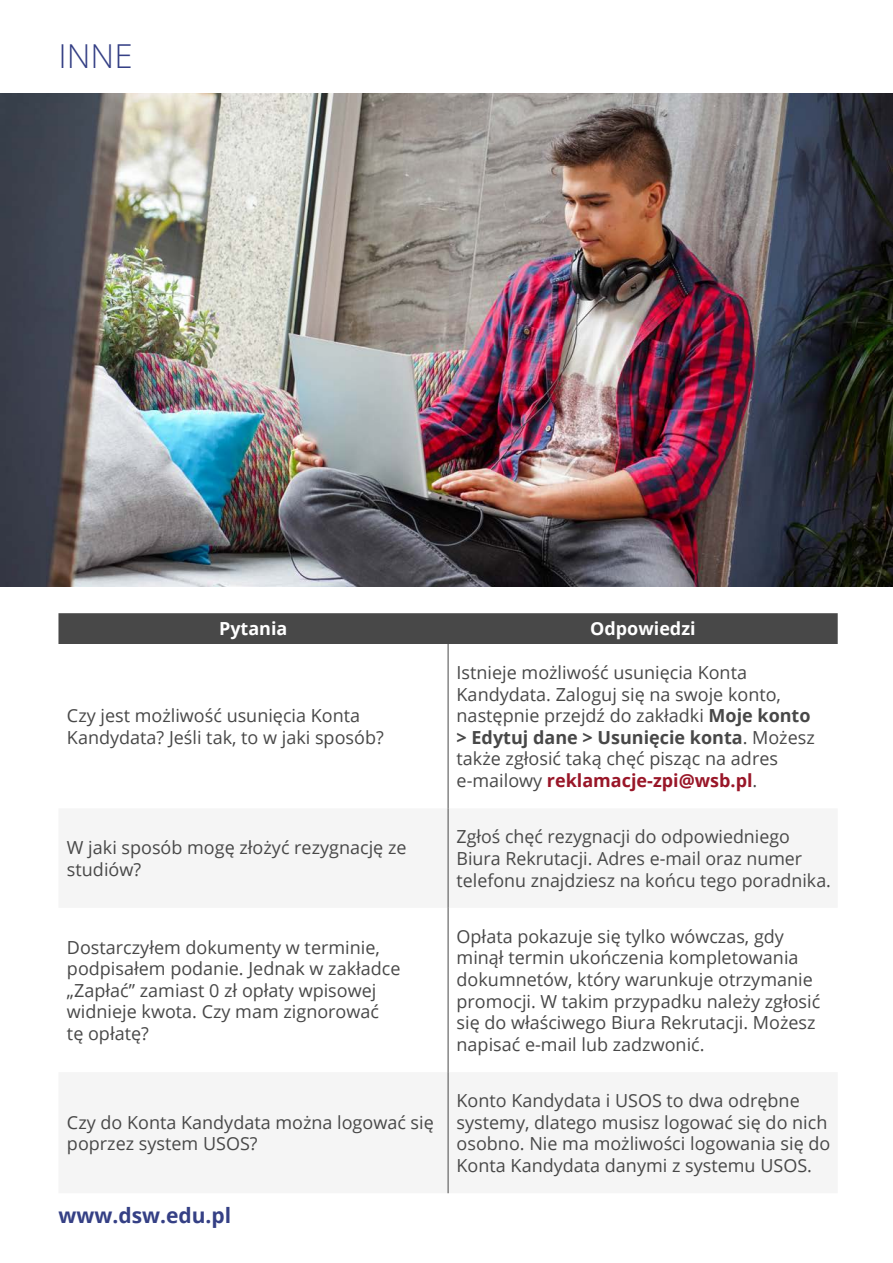
<style>
.page{position:relative;width:893px;height:1263px;background:#fff}
.page>*{position:absolute;margin:0;border:0;box-sizing:border-box;transform-origin:0 0}
.t1{font:300 33px "Open Sans";color:#354085}
.t2{font:700 21px "Open Sans";color:#354085}
.t3{font:18px/21.6px "Open Sans";color:#484848}
.t4{font:700 18px "Open Sans";color:#fff}
.s1{font-weight:700}
.s2{font-weight:700;color:#991628}
</style>
<div class="page">
<img style="left:0;top:94px;width:893px;height:493px">
<div style="left:58px;top:613px;width:780px;height:31px;background:#484848"></div>
<hr style="left:448px;top:644px;width:1px;height:164px;background:#484848">
<hr style="left:448px;top:808px;width:1px;height:100px;background:#484848">
<hr style="left:448px;top:908px;width:1px;height:164px;background:#484848">
<hr style="left:448px;top:1072px;width:1px;height:121px;background:#484848">
<h1 class="t1" style="left:58px;top:33px;width:76px">INNE</h1>
<p class="t4" style="left:219px;top:616px;width:70px">Pytania</p>
<p class="t4" style="left:590px;top:616px;width:107px">Odpowiedzi</p>
<p class="t3" style="left:67px;top:704px;width:318px">Czy jest możliwość usunięcia Konta<br>Kandydata? Jeśli tak, to w jaki sposób?</p>
<p class="t3" style="left:457px;top:661px;width:360px">Istnieje możliwość usunięcia Konta Kandydata. Zaloguj się na swoje konto, następnie przejdź do zakładki <span class="s1">Moje konto &gt; Edytuj dane &gt; Usunięcie konta</span>. Możesz także zgłosić taką chęć pisząc na adres e-mailowy <span class="s2">reklamacje-zpi@wsb.pl</span>.</p>
<p class="t3" style="left:67px;top:836px;width:341px">W jaki sposób mogę złożyć rezygnację ze studiów?</p>
<p class="t3" style="left:457px;top:825px;width:376px">Zgłoś chęć rezygnacji do odpowiedniego<br>Biura Rekrutacji. Adres e-mail oraz numer telefonu znajdziesz na końcu tego poradnika.</p>
<p class="t3" style="left:67px;top:936px;width:335px">Dostarczyłem dokumenty w terminie, podpisałem podanie. Jednak w zakładce „Zapłać” zamiast 0 zł opłaty wpisowej widnieje kwota. Czy mam zignorować<br>tę opłatę?</p>
<p class="t3" style="left:457px;top:925px;width:365px">Opłata pokazuje się tylko wówczas, gdy minął termin ukończenia kompletowania dokumnetów, który warunkuje otrzymanie promocji. W takim przypadku należy zgłosić się do właściwego Biura Rekrutacji. Możesz napisać e-mail lub zadzwonić.</p>
<p class="t3" style="left:67px;top:1111px;width:368px">Czy do Konta Kandydata można logować się poprzez system USOS?</p>
<p class="t2" style="left:58px;top:1200px;width:174px">www.dsw.edu.pl</p>
<p class="t3" style="left:457px;top:1089px;width:375px">Konto Kandydata i USOS to dwa odrębne systemy, dlatego musisz logować się do nich osobno. Nie ma możliwości logowania się do Konta Kandydata danymi z systemu USOS.</p>
</div>
